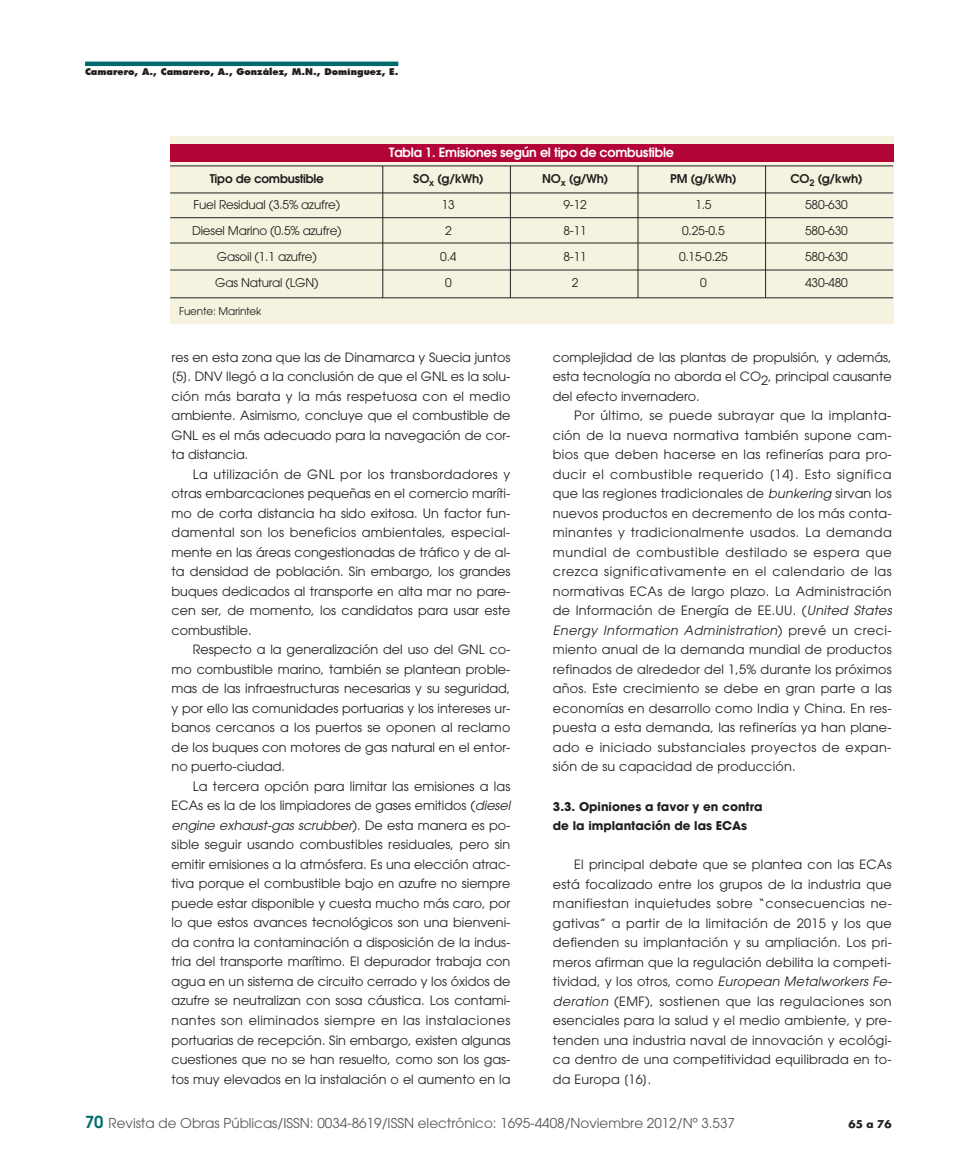
<style>
.page{position:relative;width:957px;height:1170px;background:#fff}
.page>*{position:absolute;margin:0;border:0;box-sizing:border-box;transform-origin:0 0}
.t1{font:13.5px "Avant Garde";color:#57585a}
.t2{font:12.75px/19.5px "Avant Garde";color:#231f20;text-align:justify}
.t3{font:600 12.75px "Avant Garde";letter-spacing:-.015em;color:#fff}
.t4{font:12px "Avant Garde";letter-spacing:-.015em;color:#231f20}
.t5{font:600 12px "Avant Garde";letter-spacing:-.015em;color:#231f20}
.t6{font:700 12px/19.5px "Avant Garde";color:#231f20}
.t7{font:10.5px "Avant Garde";letter-spacing:-.015em;color:#231f20}
.t8{font:700 10.5px "Futura";color:#231f20}
.t9{font:800 9px "Futura";color:#231f20}
.s1{font-style:italic}
.s2{font-weight:600;font-size:16.5px;color:#006b6e}
</style>
<div class="page">
<hr style="left:85px;top:62px;width:313px;height:4px;background:#006b6e">
<div style="left:170px;top:136px;width:723px;height:187px;background:#f5f3e0"></div>
<div style="left:170px;top:145px;width:723px;height:17px;background:#b30437"></div>
<hr style="left:170px;top:165px;width:723px;height:1px;background:#231f20">
<hr style="left:170px;top:192px;width:723px;height:1px;background:#231f20">
<hr style="left:170px;top:217px;width:723px;height:1px;background:#231f20">
<hr style="left:170px;top:242px;width:723px;height:1px;background:#231f20">
<hr style="left:170px;top:269px;width:723px;height:1px;background:#231f20">
<hr style="left:170px;top:297px;width:723px;height:1px;background:#231f20">
<hr style="left:382px;top:166px;width:1px;height:132px;background:#231f20">
<hr style="left:510px;top:166px;width:1px;height:132px;background:#231f20">
<hr style="left:765px;top:166px;width:1px;height:132px;background:#231f20">
<hr style="left:637px;top:166px;width:1px;height:132px;background:#231f20">
<p class="t9" style="left:85px;top:68px;width:315px">Camarero, A., Camarero, A., González, M.N., Domínguez, E.</p>
<p class="t3" style="left:389px;top:147px;width:286px">Tabla 1. Emisiones según el tipo de combustible</p>
<p class="t5" style="left:210px;top:174px;width:116px">Tipo de combustible</p>
<p class="t5" style="left:413px;top:174px;width:72px">SO<sub>x</sub> (g/kWh)</p>
<p class="t5" style="left:542px;top:174px;width:68px">NO<sub>x</sub> (g/Wh)</p>
<p class="t5" style="left:670px;top:174px;width:68px">PM (g/kWh)</p>
<p class="t5" style="left:790px;top:174px;width:74px">CO<sub>2</sub> (g/kwh)</p>
<p class="t4" style="left:193px;top:200px;width:148px">Fuel Residual (3.5% azufre)</p>
<p class="t4" style="left:442px;top:200px;width:15px">13</p>
<p class="t4" style="left:563px;top:200px;width:25px">9-12</p>
<p class="t4" style="left:695px;top:200px;width:18px">1.5</p>
<p class="t4" style="left:805px;top:200px;width:44px">580-630</p>
<p class="t4" style="left:192px;top:226px;width:151px">Diesel Marino (0.5% azufre)</p>
<p class="t4" style="left:445px;top:226px;width:8px">2</p>
<p class="t4" style="left:563px;top:226px;width:25px">8-11</p>
<p class="t4" style="left:682px;top:226px;width:44px">0.25-0.5</p>
<p class="t4" style="left:805px;top:226px;width:44px">580-630</p>
<p class="t4" style="left:217px;top:252px;width:102px">Gasoil (1.1 azufre)</p>
<p class="t4" style="left:440px;top:252px;width:18px">0.4</p>
<p class="t4" style="left:563px;top:252px;width:25px">8-11</p>
<p class="t4" style="left:679px;top:252px;width:50px">0.15-0.25</p>
<p class="t4" style="left:805px;top:252px;width:44px">580-630</p>
<p class="t4" style="left:215px;top:278px;width:105px">Gas Natural (LGN)</p>
<p class="t4" style="left:445px;top:278px;width:8px">0</p>
<p class="t4" style="left:572px;top:278px;width:8px">2</p>
<p class="t4" style="left:700px;top:278px;width:8px">0</p>
<p class="t4" style="left:805px;top:278px;width:44px">430-480</p>
<p class="t7" style="left:179px;top:307px;width:84px">Fuente: Marintek</p>
<p class="t2" style="left:172px;top:348px;width:340px">res en esta zona que las de Dinamarca y Suecia juntos [5]. DNV llegó a la conclusión de que el GNL es la solu&shy;ción más barata y la más respetuosa con el medio ambiente. Asimismo, concluye que el combustible de GNL es el más adecuado para la navegación de cor&shy;ta distancia.</p>
<p class="t2" style="left:172px;top:465px;width:340px;text-indent:21px">La utilización de GNL por los transbordadores y otras embarcaciones pequeñas en el comercio maríti&shy;mo de corta distancia ha sido exitosa. Un factor fun&shy;damental son los beneficios ambientales, especial&shy;mente en las áreas congestionadas de tráfico y de al&shy;ta densidad de población. Sin embargo, los grandes buques dedicados al transporte en alta mar no pare&shy;cen ser, de momento, los candidatos para usar este combustible.</p>
<p class="t2" style="left:172px;top:641px;width:340px;text-indent:21px">Respecto a la generalización del uso del GNL co&shy;mo combustible marino, también se plantean proble&shy;mas de las infraestructuras necesarias y su seguridad, y por ello las comunidades portuarias y los intereses ur&shy;banos cercanos a los puertos se oponen al reclamo de los buques con motores de gas natural en el entor&shy;no puerto-ciudad.</p>
<p class="t2" style="left:172px;top:777px;width:340px;text-indent:21px">La tercera opción para limitar las emisiones a las ECAs es la de los limpiadores de gases emitidos (<span class="s1">diesel engine exhaust-gas scrubber</span>). De esta manera es po&shy;sible seguir usando combustibles residuales, pero sin emitir emisiones a la atmósfera. Es una elección atrac&shy;tiva porque el combustible bajo en azufre no siempre puede estar disponible y cuesta mucho más caro, por lo que estos avances tecnológicos son una bienveni&shy;da contra la contaminación a disposición de la indus&shy;tria del transporte marítimo. El depurador trabaja con agua en un sistema de circuito cerrado y los óxidos de azufre se neutralizan con sosa cáustica. Los contami&shy;nantes son eliminados siempre en las instalaciones portuarias de recepción. Sin embargo, existen algunas cuestiones que no se han resuelto, como son los gas&shy;tos muy elevados en la instalación o el aumento en la</p>
<p class="t2" style="left:553px;top:348px;width:340px">complejidad de las plantas de propulsión, y además, esta tecnología no aborda el CO2, principal causante del efecto invernadero.</p>
<p class="t2" style="left:553px;top:407px;width:340px;text-indent:21px">Por último, se puede subrayar que la implanta&shy;ción de la nueva normativa también supone cam&shy;bios que deben hacerse en las refinerías para pro&shy;ducir el combustible requerido [14]. Esto significa que las regiones tradicionales de <span class="s1">bunkering</span> sirvan los nuevos productos en decremento de los más conta&shy;minantes y tradicionalmente usados. La demanda mundial de combustible destilado se espera que crezca significativamente en el calendario de las normativas ECAs de largo plazo. La Administración de Información de Energía de EE.UU. (<span class="s1">United States Energy Information Administration</span>) prevé un creci&shy;miento anual de la demanda mundial de productos refinados de alrededor del 1,5% durante los próximos años. Este crecimiento se debe en gran parte a las economías en desarrollo como India y China. En res&shy;puesta a esta demanda, las refinerías ya han plane&shy;ado e iniciado substanciales proyectos de expan&shy;sión de su capacidad de producción.</p>
<p class="t6" style="left:553px;top:797px;width:211px">3.3. Opiniones a favor y en contra de la implantación de las ECAs</p>
<p class="t2" style="left:553px;top:855px;width:340px;text-indent:21px">El principal debate que se plantea con las ECAs está focalizado entre los grupos de la industria que manifiestan inquietudes sobre “consecuencias ne&shy;gativas” a partir de la limitación de 2015 y los que defienden su implantación y su ampliación. Los pri&shy;meros afirman que la regulación debilita la competi&shy;tividad, y los otros, como <span class="s1">European Metalworkers Fe&shy;deration</span> (EMF), sostienen que las regulaciones son esenciales para la salud y el medio ambiente, y pre&shy;tenden una industria naval de innovación y ecológi&shy;ca dentro de una competitividad equilibrada en to&shy;da Europa [16].</p>
<p class="t1" style="left:85px;top:1118px;width:651px"><span class="s2">70</span> Revista de Obras Públicas/ISSN: 0034-8619/ISSN electrónico: 1695-4408/Noviembre 2012/Nº 3.537</p>
<p class="t8" style="left:848px;top:1118px;width:45px">65 a 76</p>
</div>
